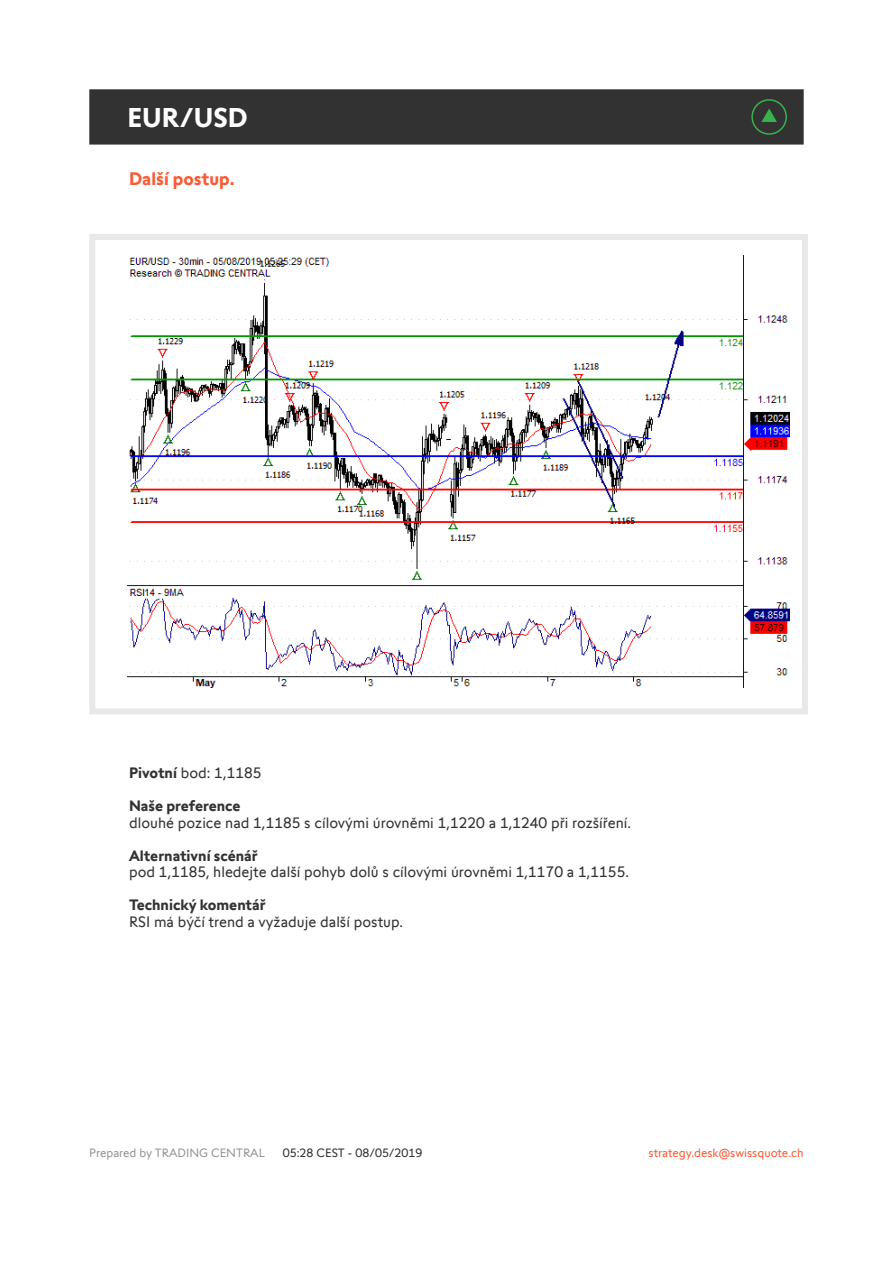
<style>
.page{position:relative;width:893px;height:1263px;background:#fff}
.page>*{position:absolute;margin:0;border:0;box-sizing:border-box;transform-origin:0 0}
.t1{font:700 27px "Swissquote CT";color:#fff}
.t2{font:700 18px "Swissquote CT";color:#fa5b35}
.t3{font:15px "Swissquote CT";color:#323232}
.t4{font:700 15px "Swissquote CT";color:#323232}
.t5{font:12px "Swissquote CT";color:#fa5b35}
.t6{font:12px "Swissquote CT";color:#939598}
.t7{font:12px "Swissquote CT";color:#323232}
.s1{font-weight:700}
</style>
<div class="page">
<div style="left:89px;top:234px;width:719px;height:480px;border:6px solid #e9e8e7"></div>
<div style="left:89px;top:89px;width:715px;height:56px;background:#323232;border:2px solid #323232"></div>
<img style="left:128px;top:255px;width:661px;height:432px">
<svg style="left:751px;top:99px;width:36px;height:36px"></svg>
<h1 class="t1" style="left:128px;top:101px;width:122px">EUR/USD</h1>
<p class="t2" style="left:129px;top:168px;width:107px">Další postup.</p>
<p class="t3" style="left:129px;top:764px;width:134px"><span class="s1">Pivotní</span> bod: 1,1185</p>
<p class="t4" style="left:129px;top:797px;width:113px">Naše preference</p>
<p class="t3" style="left:129px;top:814px;width:503px">dlouhé pozice nad 1,1185 s cílovými úrovněmi 1,1220 a 1,1240 při rozšíření.</p>
<p class="t4" style="left:129px;top:846px;width:130px">Alternativní scénář</p>
<p class="t3" style="left:129px;top:863px;width:501px">pod 1,1185, hledejte další pohyb dolů s cílovými úrovněmi 1,1170 a 1,1155.</p>
<p class="t4" style="left:129px;top:896px;width:138px">Technický komentář</p>
<p class="t3" style="left:129px;top:913px;width:276px">RSI má býčí trend a vyžaduje další postup.</p>
<p class="t6" style="left:89px;top:1145px;width:177px">Prepared by TRADING CENTRAL</p>
<p class="t7" style="left:283px;top:1145px;width:141px">05:28 CEST - 08/05/2019</p>
<p class="t5" style="left:649px;top:1145px;width:157px">strategy.desk@swissquote.ch</p>
</div>
